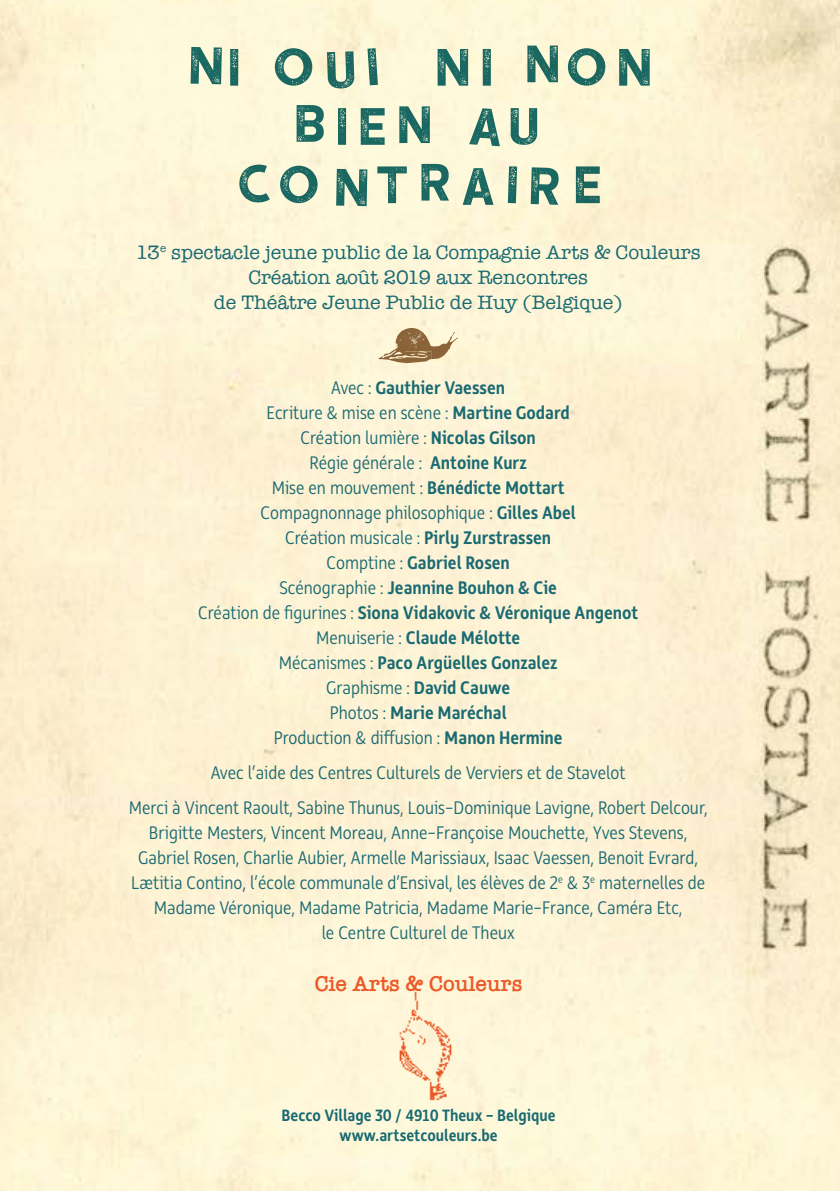
<style>
.page{position:relative;width:840px;height:1191px;background:#fff}
.page>*{position:absolute;margin:0;border:0;box-sizing:border-box;transform-origin:0 0}
.t1{font:600 22px "American Typewriter";color:#eb5a29}
.t2{font:500 20px/25px "Rehn Condensed";color:#196a72;text-align:center}
.t3{font:300 20px/25px "Rehn Condensed";color:#196a72;text-align:center}
.t4{font:20px/25px "American Typewriter";color:#196a72;text-align:center}
.t5{font:500 18px/20px "Rehn Condensed";color:#196a72;text-align:center}
.s1{font-weight:300}
</style>
<div class="page">
<img style="left:0;top:0;width:839px;height:1191px">
<svg style="left:190px;top:47px;width:32px;height:37px"></svg>
<svg style="left:230px;top:49px;width:8px;height:37px"></svg>
<svg style="left:275px;top:48px;width:37px;height:38px"></svg>
<svg style="left:327px;top:51px;width:27px;height:37px"></svg>
<svg style="left:367px;top:48px;width:10px;height:37px"></svg>
<svg style="left:437px;top:49px;width:31px;height:37px"></svg>
<svg style="left:482px;top:49px;width:8px;height:37px"></svg>
<svg style="left:527px;top:46px;width:30px;height:36px"></svg>
<svg style="left:567px;top:48px;width:38px;height:38px"></svg>
<svg style="left:618px;top:49px;width:31px;height:37px"></svg>
<svg style="left:296px;top:105px;width:27px;height:37px"></svg>
<svg style="left:338px;top:108px;width:8px;height:37px"></svg>
<svg style="left:360px;top:108px;width:24px;height:37px"></svg>
<svg style="left:399px;top:106px;width:30px;height:37px"></svg>
<svg style="left:469px;top:108px;width:30px;height:38px"></svg>
<svg style="left:510px;top:108px;width:27px;height:37px"></svg>
<svg style="left:239px;top:165px;width:31px;height:37px"></svg>
<svg style="left:280px;top:166px;width:37px;height:37px"></svg>
<svg style="left:336px;top:169px;width:31px;height:37px"></svg>
<svg style="left:377px;top:166px;width:29px;height:37px"></svg>
<svg style="left:421px;top:164px;width:28px;height:37px"></svg>
<svg style="left:462px;top:168px;width:31px;height:37px"></svg>
<svg style="left:507px;top:166px;width:10px;height:37px"></svg>
<svg style="left:530px;top:167px;width:28px;height:38px"></svg>
<svg style="left:575px;top:166px;width:24px;height:37px"></svg>
<svg style="left:378px;top:328px;width:80px;height:35px;background:#c9b390"></svg>
<img style="left:380px;top:988px;width:93px;height:126px">
<p class="t4" style="left:136px;top:239px;width:566px">13<sup>e</sup> spectacle jeune public de la Compagnie Arts &amp; Couleurs<br>Création août 2019 aux Rencontres<br>de Théâtre Jeune Public de Huy (Belgique)</p>
<p class="t2" style="left:198px;top:375px;width:441px"><span class="s1">Avec :</span> Gauthier Vaessen<br><span class="s1">Ecriture &amp; mise en scène :</span> Martine Godard<br><span class="s1">Création lumière :</span> Nicolas Gilson<br><span class="s1">Régie générale :</span> Antoine Kurz<br><span class="s1">Mise en mouvement :</span> Bénédicte Mottart<br><span class="s1">Compagnonnage philosophique :</span> Gilles Abel<br><span class="s1">Création musicale :</span> Pirly Zurstrassen<br><span class="s1">Comptine :</span> Gabriel Rosen<br><span class="s1">Scénographie :</span> Jeannine Bouhon &amp; Cie<br><span class="s1">Création de figurines :</span> Siona Vidakovic &amp; Véronique Angenot <span class="s1">Menuiserie :</span> Claude Mélotte<br><span class="s1">Mécanismes :</span> Paco Argüelles Gonzalez<br><span class="s1">Graphisme :</span> David Cauwe<br><span class="s1">Photos :</span> Marie Maréchal<br><span class="s1">Production &amp; diffusion :</span> Manon Hermine</p>
<p class="t3" style="left:129px;top:755px;width:580px;line-height:35px">Avec l’aide des Centres Culturels de Verviers et de Stavelot<br>Merci à Vincent Raoult, Sabine Thunus, Louis-Dominique Lavigne, Robert Delcour,</p>
<p class="t3" style="left:131px;top:820px;width:575px">Brigitte Mesters, Vincent Moreau, Anne-Françoise Mouchette, Yves Stevens, Gabriel Rosen, Charlie Aubier, Armelle Marissiaux, Isaac Vaessen, Benoit Evrard, Lætitia Contino, l’école communale d’Ensival, les élèves de 2<sup>e</sup> &amp; 3<sup>e</sup> maternelles de Madame Véronique, Madame Patricia, Madame Marie-France, Caméra Etc,<br>le Centre Culturel de Theux</p>
<p class="t1" style="left:314px;top:967px;width:209px">Cie Arts &amp; Couleurs</p>
<p class="t5" style="left:281px;top:1105px;width:275px">Becco Village 30 / 4910 Theux - Belgique www.artsetcouleurs.be</p>
</div>
